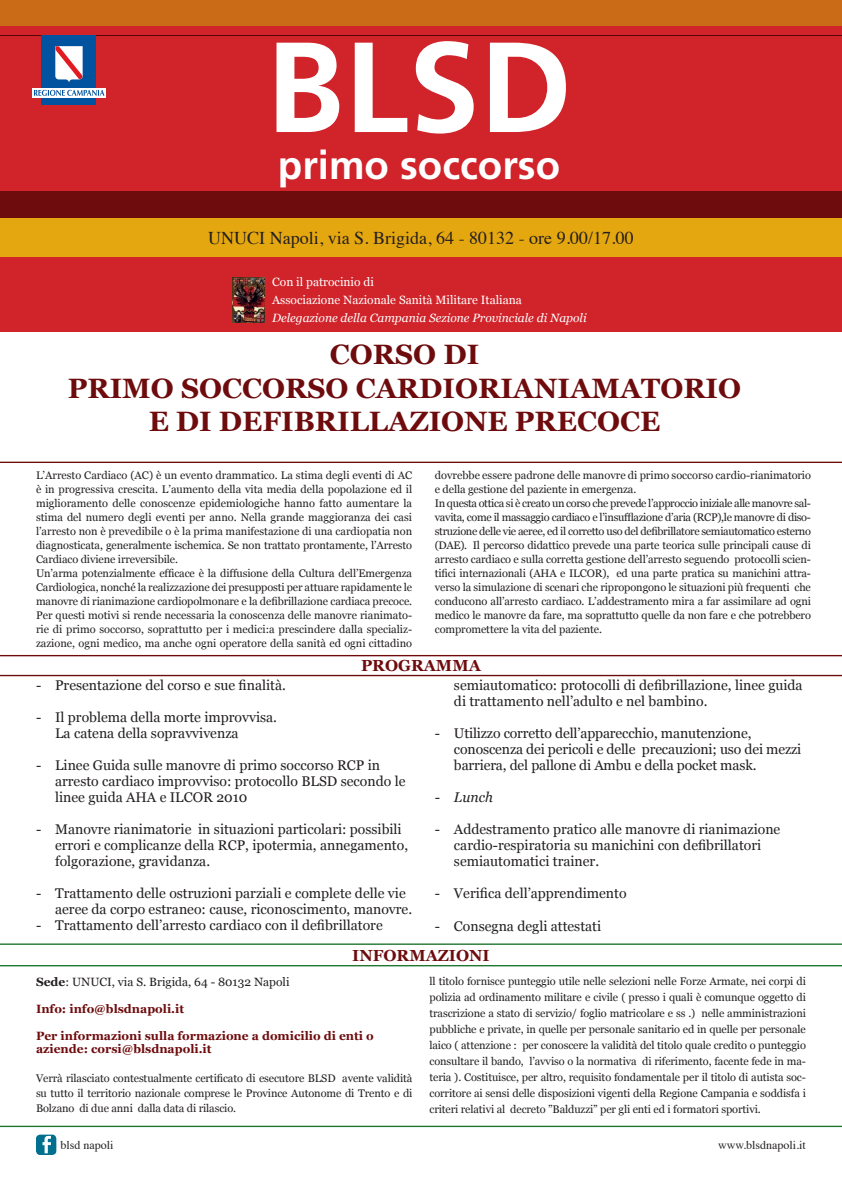
<style>
.page{position:relative;width:842px;height:1191px;background:#fff}
.page>*{position:absolute;margin:0;border:0;box-sizing:border-box;transform-origin:0 0}
.t1{font:700 128px "Frutiger";color:#fff}
.t2{font:700 40px "Frutiger";color:#fff}
.t3{font:700 28px/33.6px "Georgia";color:#6e0b0d;text-align:center}
.t4{font:18px "Times";color:#231f20}
.t5{font:700 16px "Georgia";color:#6e0b0d}
.t6{font:14px/16px "Georgia";color:#231f20}
.t7{font:italic 14px "Georgia";color:#231f20}
.t8{font:700 12px/13.4px "Georgia";color:#6e0b0d}
.t9{font:12px/18px "Georgia";color:#fff}
.t10{font:italic 12px "Georgia";color:#fff}
.t11{font:12px "Georgia";color:#231f20}
.t12{font:12px "Times";color:#231f20}
.t13{font:11px/14px "Georgia";letter-spacing:-.01em;color:#231f20}
.s1{font-weight:700}
</style>
<div class="page">
<div style="left:0;top:0;width:842px;height:332px;background:#d1232a"></div>
<hr style="left:0;top:35px;width:842px;height:1px;background:#570202">
<div style="left:0;top:217px;width:842px;height:40px;background:#e5a710"></div>
<div style="left:0;top:191px;width:842px;height:26px;background:#6e0b0d"></div>
<div style="left:0;top:0;width:842px;height:26px;background:#ca6c17"></div>
<hr style="left:0;top:461px;width:842px;height:2px;background:#6e0b0d">
<hr style="left:0;top:655px;width:842px;height:1px;background:#6e0b0d">
<hr style="left:0;top:675px;width:842px;height:1px;background:#6e0b0d">
<hr style="left:0;top:943px;width:842px;height:2px;background:#1c752e">
<hr style="left:0;top:965px;width:842px;height:1px;background:#1c752e">
<hr style="left:0;top:1125px;width:842px;height:2px;background:#1c752e">
<svg style="left:36px;top:1134px;width:20px;height:21px"></svg>
<div style="left:32px;top:88px;width:74px;height:10px;background:#fff"></div>
<div style="left:42px;top:35px;width:54px;height:70px;background:#0153a0"></div>
<div style="left:32px;top:88px;width:74px;height:9px;background:#fff"></div>
<svg style="left:34px;top:90px;width:70px;height:6px"></svg>
<svg style="left:55px;top:46px;width:28px;height:36px"></svg>
<img style="left:233px;top:277px;width:32px;height:45px">
<h1 class="t1" style="left:266px;top:12px;width:307px">BLSD</h1>
<h2 class="t2" style="left:278px;top:142px;width:284px">primo soccorso</h2>
<h3 class="t4" style="left:208px;top:221px;width:427px">UNUCI Napoli, via S. Brigida, 64 - 80132 - ore 9.00/17.00</h3>
<p class="t9" style="left:272px;top:273px;width:251px">Con il patrocinio di<br>Associazione Nazionale Sanità Militare Italiana</p>
<p class="t10" style="left:272px;top:309px;width:316px">Delegazione della Campania Sezione Provinciale di Napoli</p>
<h3 class="t3" style="left:68px;top:336px;width:675px">CORSO DI<br>PRIMO SOCCORSO CARDIORIANIAMATORIO<br>E DI DEFIBRILLAZIONE PRECOCE</h3>
<p class="t13" style="left:36px;top:468px;width:378px">L’Arresto Cardiaco (AC) è un evento drammatico. La stima degli eventi di AC è in progressiva crescita. L’aumento della vita media della popolazione ed il miglioramento delle conoscenze epidemiologiche hanno fatto aumentare la stima del numero degli eventi per anno. Nella grande maggioranza dei casi l’arresto non è prevedibile o è la prima manifestazione di una cardiopatia non diagnosticata, generalmente ischemica. Se non trattato prontamente, l’Arresto Cardiaco diviene irreversibile.<br>Un’arma potenzialmente efficace è la diffusione della Cultura dell’Emergenza Cardiologica, nonché la realizzazione dei presupposti per attuare rapidamente le manovre di rianimazione cardiopolmonare e la defibrillazione cardiaca precoce.<br>Per questi motivi si rende necessaria la conoscenza delle manovre rianimato&shy;rie di primo soccorso, soprattutto per i medici:a prescindere dalla specializ&shy;zazione, ogni medico, ma anche ogni operatore della sanità ed ogni cittadino</p>
<p class="t13" style="left:435px;top:468px;width:378px">dovrebbe essere padrone delle manovre di primo soccorso cardio-rianimatorio e della gestione del paziente in emergenza.<br>In questa ottica si è creato un corso che prevede l’approccio iniziale alle manovre sal&shy;vavita, come il massaggio cardiaco e l’insufflazione d’aria (RCP),le manovre di diso&shy;struzione delle vie aeree, ed il corretto uso del defibrillatore semiautomatico esterno (DAE). Il percorso didattico prevede una parte teorica sulle principali cause di arresto cardiaco e sulla corretta gestione dell’arresto seguendo protocolli scien&shy;tifici internazionali (AHA e ILCOR), ed una parte pratica su manichini attra&shy;verso la simulazione di scenari che ripropongono le situazioni più frequenti che conducono all’arresto cardiaco. L’addestramento mira a far assimilare ad ogni medico le manovre da fare, ma soprattutto quelle da non fare e che potrebbero compromettere la vita del paziente.</p>
<p class="t6" style="left:36px;top:677px;width:251px">- Presentazione del corso e sue finalità.</p>
<p class="t6" style="left:55px;top:709px;width:223px;text-indent:-19px">- Il problema della morte improvvisa.<br>La catena della sopravvivenza</p>
<p class="t6" style="left:55px;top:757px;width:352px;text-indent:-19px">- Linee Guida sulle manovre di primo soccorso RCP in arresto cardiaco improvviso: protocollo BLSD secondo le linee guida AHA e ILCOR 2010</p>
<p class="t6" style="left:55px;top:821px;width:354px;text-indent:-19px">- Manovre rianimatorie in situazioni particolari: possibili errori e complicanze della RCP, ipotermia, annegamento, folgorazione, gravidanza.</p>
<p class="t6" style="left:55px;top:885px;width:359px;text-indent:-19px">- Trattamento delle ostruzioni parziali e complete delle vie aeree da corpo estraneo: cause, riconoscimento, manovre.</p>
<p class="t6" style="left:36px;top:917px;width:348px">- Trattamento dell’arresto cardiaco con il defibrillatore</p>
<h3 class="t5" style="left:361px;top:653px;width:121px">PROGRAMMA</h3>
<p class="t6" style="left:454px;top:677px;width:350px">semiautomatico: protocolli di defibrillazione, linee guida di trattamento nell’adulto e nel bambino.</p>
<p class="t6" style="left:454px;top:725px;width:349px;text-indent:-19px">- Utilizzo corretto dell’apparecchio, manutenzione, conoscenza dei pericoli e delle precauzioni; uso dei mezzi barriera, del pallone di Ambu e della pocket mask.</p>
<p class="t7" style="left:435px;top:787px;width:60px">- Lunch</p>
<p class="t6" style="left:454px;top:821px;width:328px;text-indent:-19px">- Addestramento pratico alle manovre di rianimazione cardio-respiratoria su manichini con defibrillatori semiautomatici trainer.</p>
<p class="t6" style="left:435px;top:885px;width:193px">- Verifica dell’apprendimento</p>
<p class="t6" style="left:435px;top:918px;width:168px">- Consegna degli attestati</p>
<h3 class="t5" style="left:352px;top:943px;width:139px">INFORMAZIONI</h3>
<p class="t11" style="left:36px;top:975px;width:255px"><span class="s1">Sede</span>: UNUCI, via S. Brigida, 64 - 80132 Napoli</p>
<p class="t8" style="left:36px;top:1001px;width:150px">Info: info@blsdnapoli.it</p>
<p class="t8" style="left:36px;top:1028px;width:339px">Per informazioni sulla formazione a domicilio di enti o aziende: corsi@blsdnapoli.it</p>
<p class="t13" style="left:36px;top:1070px;width:378px;line-height:15.4px;text-align:justify">Verrà rilasciato contestualmente certificato di esecutore BLSD avente validità su tutto il territorio nazionale comprese le Province Autonome di Trento e di Bolzano di due anni dalla data di rilascio.</p>
<p class="t13" style="left:429px;top:973px;width:378px;line-height:15.9px;text-align:justify">ll titolo fornisce punteggio utile nelle selezioni nelle Forze Armate, nei corpi di polizia ad ordinamento militare e civile ( presso i quali è comunque oggetto di trascrizione a stato di servizio/ foglio matricolare e ss .) nelle amministrazioni pubbliche e private, in quelle per personale sanitario ed in quelle per personale laico ( attenzione : per conoscere la validità del titolo quale credito o punteggio consultare il bando, l’avviso o la normativa di riferimento, facente fede in ma&shy;teria ). Costituisce, per altro, requisito fondamentale per il titolo di autista soc&shy;corritore ai sensi delle disposizioni vigenti della Regione Campania e soddisfa i criteri relativi al decreto ”Balduzzi” per gli enti ed i formatori sportivi.</p>
<p class="t12" style="left:60px;top:1134px;width:55px">blsd napoli</p>
<p class="t12" style="left:718px;top:1134px;width:89px">www.blsdnapoli.it</p>
</div>
